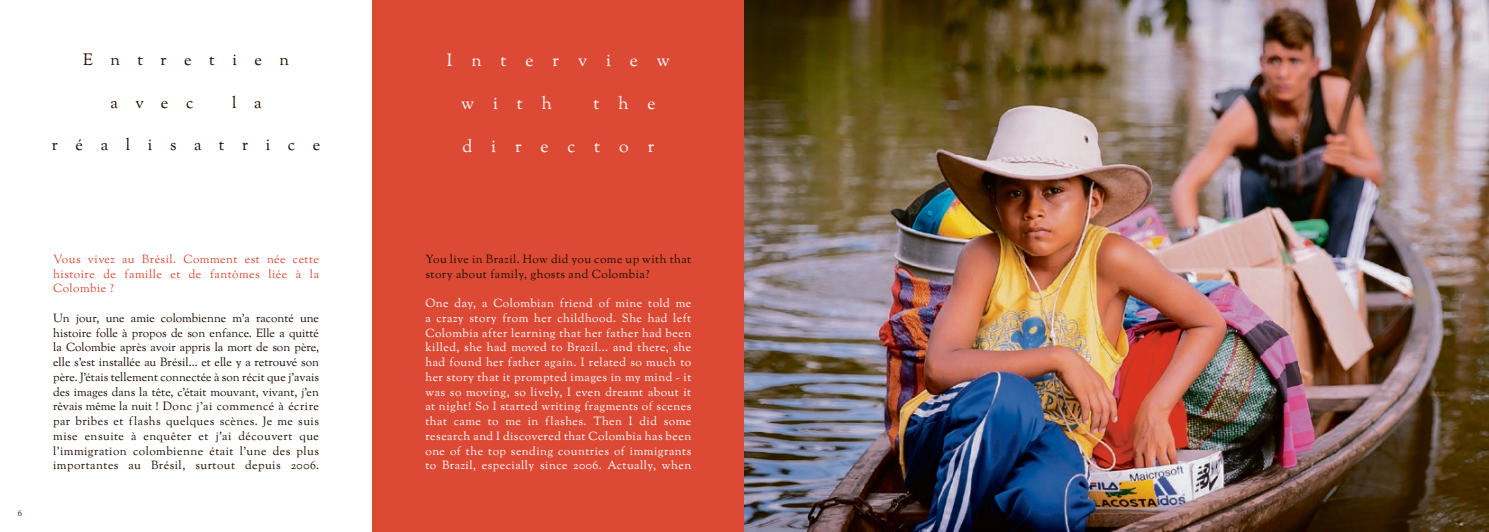
<style>
.page{position:relative;width:1489px;height:532px;background:#fff}
.page>*{position:absolute;margin:0;border:0;box-sizing:border-box;transform-origin:0 0}
.t1{font:17.5px "Sorts Mill Goudy";letter-spacing:1.08em;color:#fff}
.t2{font:16.25px "Sorts Mill Goudy";letter-spacing:1.08em;color:#200e00}
.t3{font:11.75px/14.8px "Sorts Mill Goudy";letter-spacing:.04em;color:#200e00;text-align:justify}
.t4{font:11.75px/14.8px "Sorts Mill Goudy";letter-spacing:.04em;color:#fff;text-align:justify}
.t5{font:11.75px/14.8px "Sorts Mill Goudy";letter-spacing:.04em;color:#dc4a36;text-align:justify}
.t6{font:8.75px "Sorts Mill Goudy";color:#200e00}
</style>
<div class="page">
<div style="left:372px;top:0;width:372px;height:531px;background:#dc4a36"></div>
<img style="left:744px;top:0;width:744px;height:531px">
<h2 class="t2" style="left:83px;top:50px;width:208px">Entretien</h2>
<h2 class="t2" style="left:111px;top:92px;width:84px">avec</h2>
<h2 class="t2" style="left:232px;top:92px;width:31px">l a</h2>
<h2 class="t2" style="left:52px;top:135px;width:270px">réalisatrice</h2>
<p class="t6" style="left:18px;top:507px;width:6px">6</p>
<p class="t5" style="left:53px;top:252px;width:267px">Vous vivez au Brésil. Comment est née cette histoire de famille et de fantômes liée à la Colombie ?</p>
<p class="t3" style="left:53px;top:311px;width:267px">Un jour, une amie colombienne m’a raconté une histoire folle à propos de son enfance. Elle a quitté la Colombie après avoir appris la mort de son père, elle s’est installée au Brésil… et elle y a retrouvé son père. J’étais tellement connectée à son récit que j’avais des images dans la tête, c’était mouvant, vivant, j’en rêvais même la nuit ! Donc j’ai commencé à écrire par bribes et flashs quelques scènes. Je me suis mise ensuite à enquêter et j’ai découvert que l’immigration colombienne était l’une des plus importantes au Brésil, surtout depuis 2006.</p>
<h1 class="t1" style="left:447px;top:50px;width:224px">Interview</h1>
<h1 class="t1" style="left:461px;top:92px;width:92px">with</h1>
<h1 class="t1" style="left:593px;top:92px;width:64px">the</h1>
<h1 class="t1" style="left:462px;top:135px;width:193px">director</h1>
<p class="t3" style="left:425px;top:252px;width:267px">You live in Brazil. How did you come up with that story about family, ghosts and Colombia?</p>
<p class="t4" style="left:425px;top:296px;width:267px">One day, a Colombian friend of mine told me a crazy story from her childhood. She had left Colombia after learning that her father had been killed, she had moved to Brazil... and there, she had found her father again. I related so much to her story that it prompted images in my mind - it was so moving, so lively, I even dreamt about it at night! So I started writing fragments of scenes that came to me in flashes. Then I did some research and I discovered that Colombia has been one of the top sending countries of immigrants to Brazil, especially since 2006. Actually, when</p>
</div>
